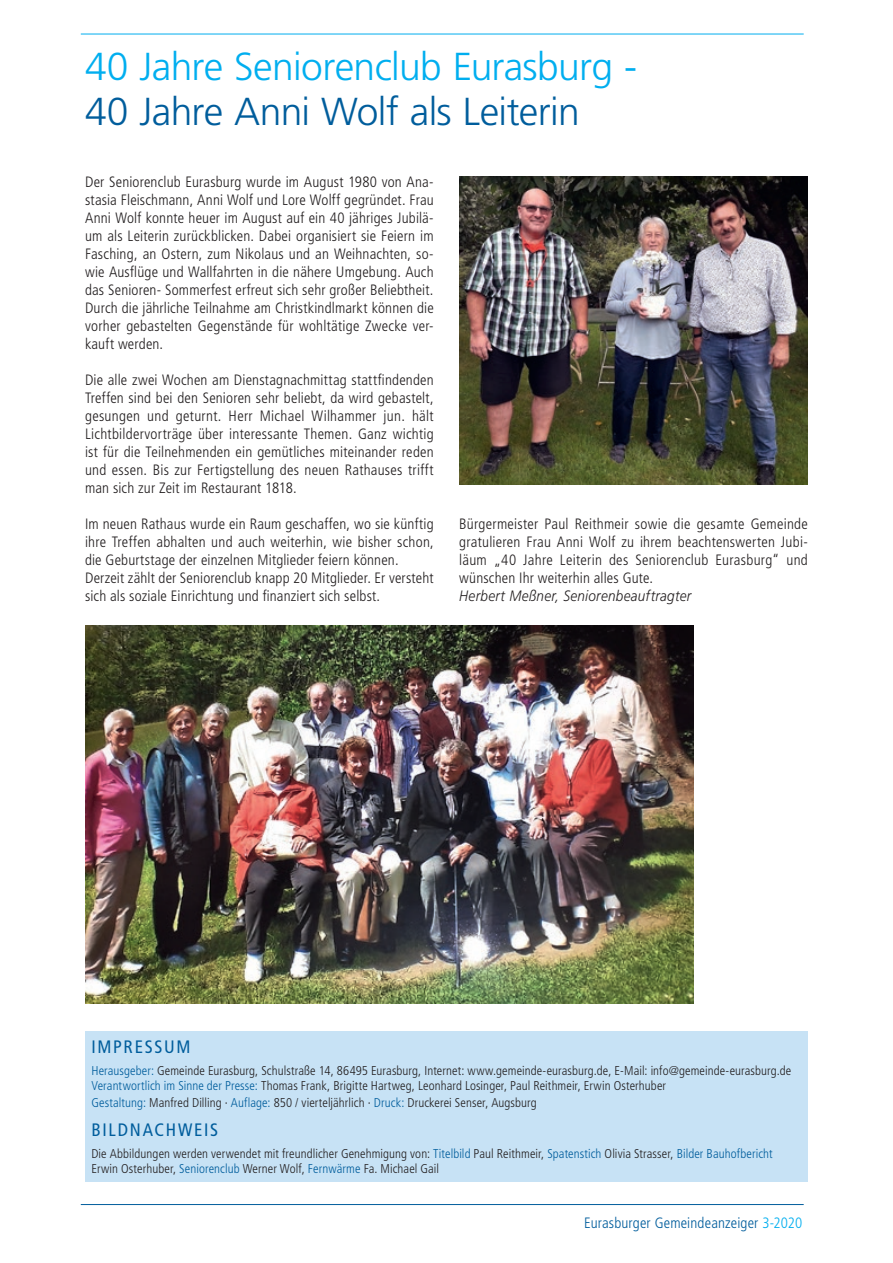
<style>
.page{position:relative;width:893px;height:1263px;background:#fff}
.page>*{position:absolute;margin:0;border:0;box-sizing:border-box;transform-origin:0 0}
.t1{font:300 39px "Frutiger LT";letter-spacing:-.015em;color:#00aeef}
.t2{font:300 39px "Frutiger LT";letter-spacing:-.015em;color:#005d9c}
.t3{font:condensed 18px "Frutiger LT";letter-spacing:.095em;color:#005d9c}
.t4{font:300 condensed 15px/18px "Frutiger LT";letter-spacing:.01em;color:#231f20;text-align:justify}
.t5{font:italic 300 15px "Frutiger LT";letter-spacing:.025em;color:#231f20;scale:.9 1}
.t6{font:300 condensed 15px "Frutiger LT";letter-spacing:.01em;color:#005d9c}
.t7{font:300 condensed 12.75px/16px "Frutiger LT";letter-spacing:.01em;color:#231f20}
.s1{color:#005d9c}
.s2{color:#00aeef}
</style>
<div class="page">
<hr style="left:81px;top:34px;width:723px;height:1px;background:#00aeef">
<hr style="left:81px;top:1204px;width:723px;height:1px;background:#005d9c">
<img style="left:459px;top:176px;width:349px;height:308px">
<img style="left:85px;top:625px;width:608px;height:378px">
<div style="left:85px;top:1031px;width:723px;height:151px;background:#c7e2f5"></div>
<h1 class="t1" style="left:85px;top:45px;width:553px">40 Jahre Seniorenclub Eurasburg -</h1>
<h1 class="t2" style="left:85px;top:90px;width:496px">40 Jahre Anni Wolf als Leiterin</h1>
<p class="t4" style="left:85px;top:173px;width:350px">Der Seniorenclub Eurasburg wurde im August 1980 von Ana&shy;stasia Fleischmann, Anni Wolf und Lore Wolff gegründet. Frau Anni Wolf konnte heuer im August auf ein 40 jähriges Jubilä&shy;um als Leiterin zurückblicken. Dabei organisiert sie Feiern im Fasching, an Ostern, zum Nikolaus und an Weihnachten, so&shy;wie Ausflüge und Wallfahrten in die nähere Umgebung. Auch das Senioren- Sommerfest erfreut sich sehr großer Beliebtheit.<br>Durch die jährliche Teilnahme am Christkindlmarkt können die vorher gebastelten Gegenstände für wohltätige Zwecke ver&shy;kauft werden.</p>
<p class="t4" style="left:85px;top:371px;width:350px">Die alle zwei Wochen am Dienstagnachmittag stattfindenden Treffen sind bei den Senioren sehr beliebt, da wird gebastelt, gesungen und geturnt. Herr Michael Wilhammer jun. hält Lichtbildervorträge über interessante Themen. Ganz wichtig ist für die Teilnehmenden ein gemütliches miteinander reden und essen. Bis zur Fertigstellung des neuen Rathauses trifft man sich zur Zeit im Restaurant 1818.</p>
<p class="t4" style="left:85px;top:515px;width:350px;text-align:left">Im neuen Rathaus wurde ein Raum geschaffen, wo sie künftig ihre Treffen abhalten und auch weiterhin, wie bisher schon, die Geburtstage der einzelnen Mitglieder feiern können.<br>Derzeit zählt der Seniorenclub knapp 20 Mitglieder. Er versteht sich als soziale Einrichtung und finanziert sich selbst.</p>
<p class="t4" style="left:459px;top:515px;width:350px">Bürgermeister Paul Reithmeir sowie die gesamte Gemeinde gratulieren Frau Anni Wolf zu ihrem beachtenswerten Jubi&shy;läum „40 Jahre Leiterin des Seniorenclub Eurasburg“ und wünschen Ihr weiterhin alles Gute.</p>
<p class="t5" style="left:459px;top:587px;width:259px">Herbert Meßner, Seniorenbeauftragter</p>
<p class="t3" style="left:91px;top:1036px;width:101px">IMPRESSUM</p>
<p class="t7" style="left:91px;top:1062px;width:701px"><span class="s1">Herausgeber:</span> Gemeinde Eurasburg, Schulstraße 14, 86495 Eurasburg, Internet: www.gemeinde-eurasburg.de, E-Mail: info@gemeinde-eurasburg.de<br><span class="s1">Verantwortlich im Sinne der Presse:</span> Thomas Frank, Brigitte Hartweg, Leonhard Losinger, Paul Reithmeir, Erwin Osterhuber<br><span class="s1">Gestaltung:</span> Manfred Dilling · <span class="s1">Auflage:</span> 850 / vierteljährlich · <span class="s1">Druck:</span> Druckerei Senser, Augsburg</p>
<p class="t3" style="left:91px;top:1119px;width:128px">BILDNACHWEIS</p>
<p class="t7" style="left:91px;top:1145px;width:683px">Die Abbildungen werden verwendet mit freundlicher Genehmigung von: <span class="s1">Titelbild</span> Paul Reithmeir, <span class="s1">Spatenstich</span> Olivia Strasser, <span class="s1">Bilder Bauhofbericht<br></span>Erwin Osterhuber, <span class="s1">Seniorenclub</span> Werner Wolf, <span class="s1">Fernwärme</span> Fa. Michael Gail</p>
<p class="t6" style="left:584px;top:1214px;width:220px">Eurasburger Gemeindeanzeiger <span class="s2">3-2020</span></p>
</div>
